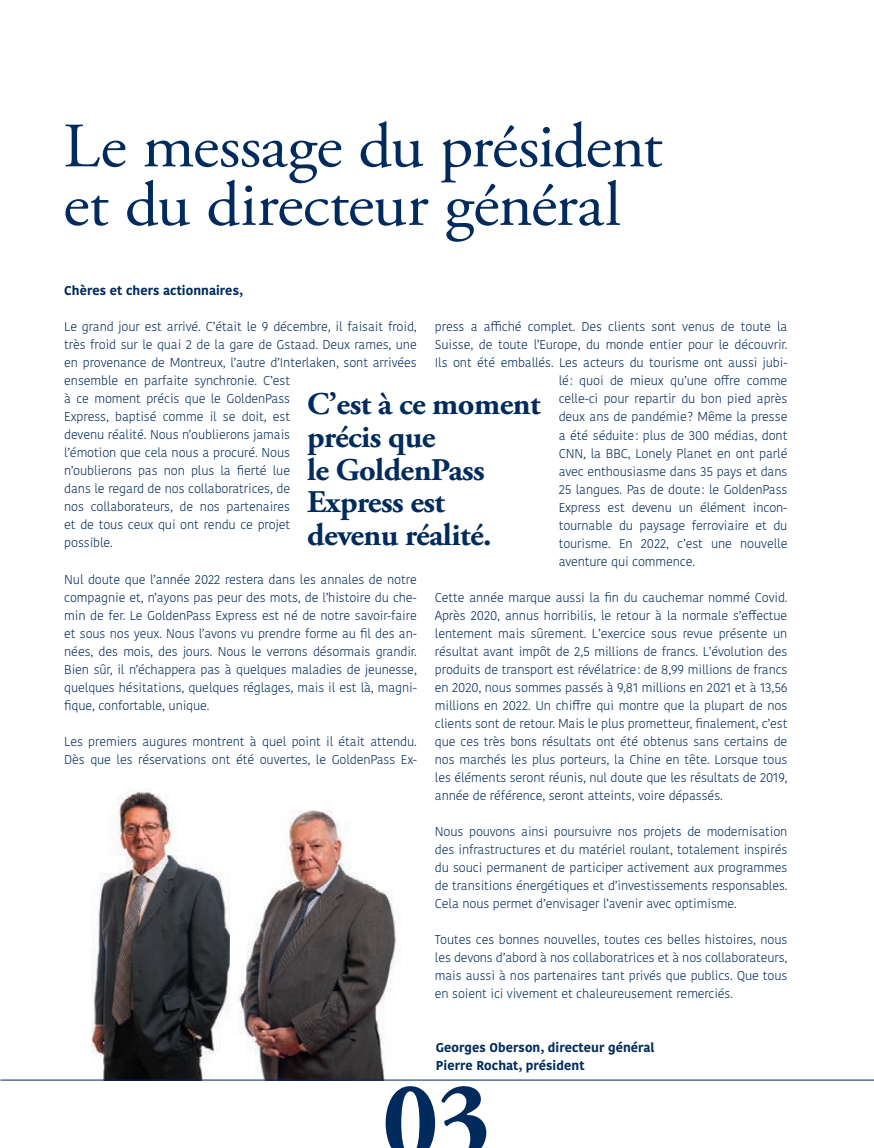
<style>
.page{position:relative;width:874px;height:1148px;background:#fff}
.page>*{position:absolute;margin:0;border:0;box-sizing:border-box;transform-origin:0 0}
.t1{font:700 112.65px "Adobe Garamond Pro";color:#002b5c;scale:.95 1}
.t2{font:63px/58.5px "Adobe Garamond Pro";letter-spacing:-.015em;color:#002b5c;scale:1.05 1}
.t3{font:700 31.5px/32.7px "Adobe Garamond Pro";letter-spacing:-.015em;color:#002b5c}
.t4{font:300 12.75px/18px "Kohinoor Bangla";letter-spacing:-.01em;color:#002b5c;text-align:justify}
.t5{font:700 12.75px/18px "Kohinoor Bangla";letter-spacing:.005em;color:#002b5c}
</style>
<div class="page">
<img style="left:91px;top:789px;width:139px;height:290px">
<img style="left:238px;top:810px;width:158px;height:269px">
<hr style="left:0;top:1079px;width:874px;height:1px;background:#002b5c">
<h2 class="t2" style="left:63px;top:119px;width:572px">Le message du président et du directeur général</h2>
<p class="t5" style="left:64px;top:281px;width:180px">Chères et chers actionnaires,</p>
<p class="t4" style="left:64px;top:318px;width:354px;text-align:left">Le grand jour est arrivé. C’était le 9 décembre, il faisait froid, très froid sur le quai 2 de la gare de Gstaad. Deux rames, une en provenance de Montreux, l’autre d’Interlaken, sont arrivées ensemble en parfaite synchronie. C’est<br>à ce moment précis que le GoldenPass<br>Express, baptisé comme il se doit, est<br>devenu réalité. Nous n’oublierons jamais<br>l’émotion que cela nous a procuré. Nous<br>n’oublierons pas non plus la fierté lue<br>dans le regard de nos collaboratrices, de<br>nos collaborateurs, de nos partenaires<br>et de tous ceux qui ont rendu ce projet<br>possible.</p>
<p class="t4" style="left:64px;top:570px;width:354px">Nul doute que l’année 2022 restera dans les annales de notre compagnie et, n’ayons pas peur des mots, de l’histoire du che&shy;min de fer. Le GoldenPass Express est né de notre savoir-faire et sous nos yeux. Nous l’avons vu prendre forme au fil des an&shy;nées, des mois, des jours. Nous le verrons désormais grandir.<br>Bien sûr, il n’échappera pas à quelques maladies de jeunesse, quelques hésitations, quelques réglages, mais il est là, magni&shy;fique, confortable, unique.</p>
<p class="t4" style="left:64px;top:732px;width:354px">Les premiers augures montrent à quel point il était attendu.<br>Dès que les réservations ont été ouvertes, le GoldenPass Ex-</p>
<p class="t4" style="left:435px;top:318px;width:354px">press a affiché complet. Des clients sont venus de toute la</p>
<p class="t4" style="left:435px;top:336px;width:354px">Suisse, de toute l’Europe, du monde entier pour le découvrir.</p>
<p class="t4" style="left:435px;top:354px;width:354px">Ils ont été emballés. Les acteurs du tourisme ont aussi jubi-</p>
<p class="t4" style="left:558px;top:372px;width:230px">lé: quoi de mieux qu’une offre comme</p>
<p class="t4" style="left:558px;top:390px;width:230px">celle-ci pour repartir du bon pied après</p>
<p class="t4" style="left:558px;top:408px;width:230px">deux ans de pandémie? Même la presse</p>
<p class="t4" style="left:558px;top:426px;width:230px">a été séduite: plus de 300 médias, dont</p>
<p class="t4" style="left:558px;top:444px;width:230px">CNN, la BBC, Lonely Planet en ont parlé</p>
<p class="t4" style="left:558px;top:462px;width:230px">avec enthousiasme dans 35 pays et dans</p>
<p class="t4" style="left:558px;top:480px;width:230px">25 langues. Pas de doute: le GoldenPass</p>
<p class="t4" style="left:558px;top:498px;width:230px">Express est devenu un élément incon-</p>
<p class="t4" style="left:558px;top:516px;width:230px">tournable du paysage ferroviaire et du</p>
<p class="t4" style="left:558px;top:534px;width:230px">tourisme. En 2022, c’est une nouvelle</p>
<p class="t4" style="left:558px;top:552px;width:138px">aventure qui commence.</p>
<p class="t4" style="left:435px;top:588px;width:354px">Cette année marque aussi la fin du cauchemar nommé Covid.<br>Après 2020, annus horribilis, le retour à la normale s’effectue lentement mais sûrement. L’exercice sous revue présente un résultat avant impôt de 2,5 millions de francs. L’évolution des produits de transport est révélatrice: de 8,99 millions de francs en 2020, nous sommes passés à 9,81 millions en 2021 et à 13,56 millions en 2022. Un chiffre qui montre que la plupart de nos clients sont de retour. Mais le plus prometteur, finalement, c’est que ces très bons résultats ont été obtenus sans certains de nos marchés les plus porteurs, la Chine en tête. Lorsque tous les éléments seront réunis, nul doute que les résultats de 2019, année de référence, seront atteints, voire dépassés.</p>
<p class="t4" style="left:435px;top:822px;width:354px">Nous pouvons ainsi poursuivre nos projets de modernisation des infrastructures et du matériel roulant, totalement inspirés du souci permanent de participer activement aux programmes de transitions énergétiques et d’investissements responsables.<br>Cela nous permet d’envisager l’avenir avec optimisme.</p>
<p class="t4" style="left:435px;top:930px;width:354px">Toutes ces bonnes nouvelles, toutes ces belles histoires, nous les devons d’abord à nos collaboratrices et à nos collaborateurs, mais aussi à nos partenaires tant privés que publics. Que tous en soient ici vivement et chaleureusement remerciés.</p>
<h3 class="t3" style="left:307px;top:388px;width:235px">C’est à ce moment précis que<br>le GoldenPass<br>Express est devenu réalité.</h3>
<p class="t5" style="left:436px;top:1037px;width:220px">Georges Oberson, directeur général<br>Pierre Rochat, président</p>
<h1 class="t1" style="left:382px;top:1057px;width:115px">03</h1>
</div>
